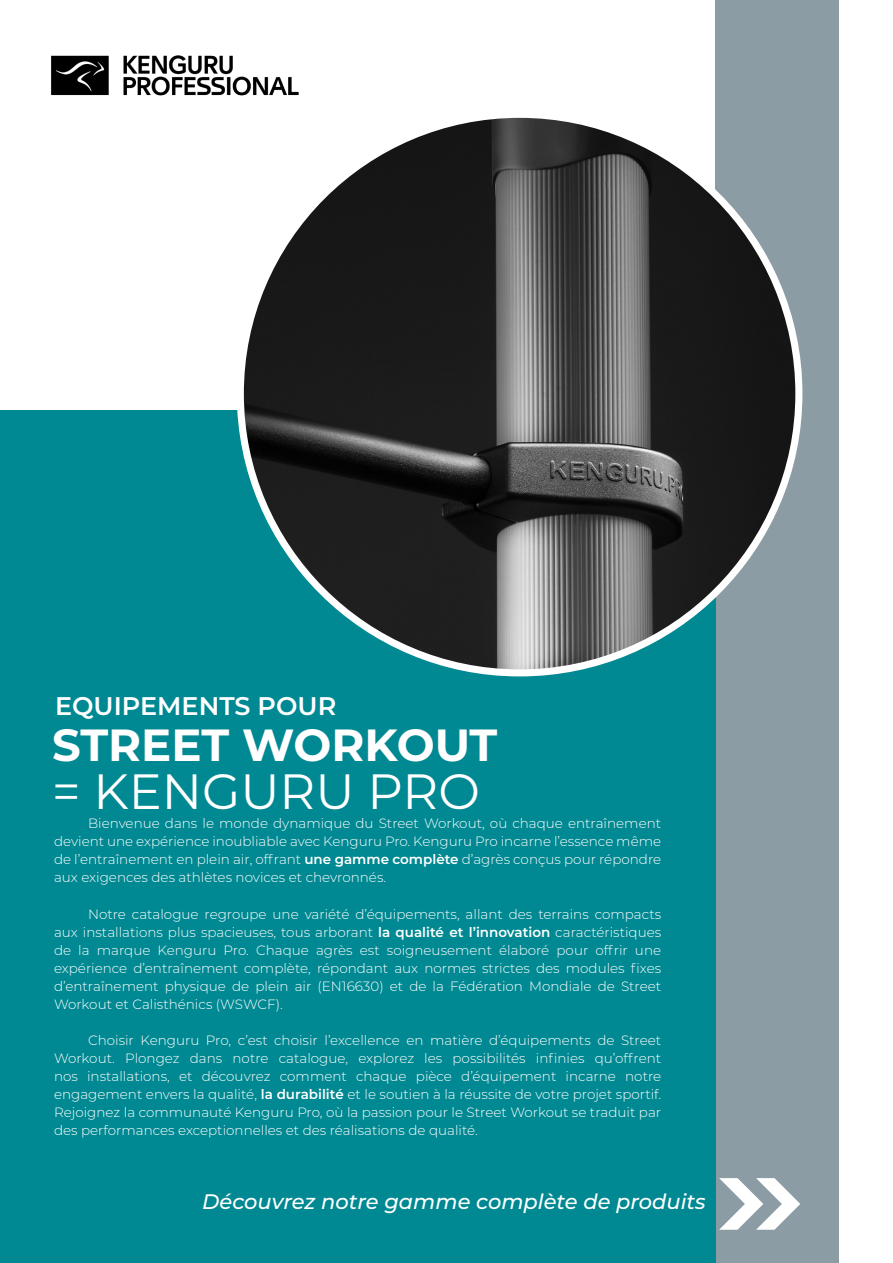
<style>
.page{position:relative;width:893px;height:1263px;background:#fff}
.page>*{position:absolute;margin:0;border:0;box-sizing:border-box;transform-origin:0 0}
.t1{font:49.5px "Montserrat";color:#fff}
.t2{font:700 45px "Montserrat";color:#fff}
.t3{font:600 25.5px "Montserrat";color:#fff}
.Title_03_Center{font:italic 500 21px "Montserrat";color:#fff}
.t4{font:300 13.5px/18px "Montserrat";color:#fff;text-align:justify}
.s1{font-weight:600}
</style>
<div class="page">
<div style="left:715px;top:0;width:124px;height:1263px;background:#8c9ca5"></div>
<div style="left:0;top:410px;width:715px;height:853px;background:#008992"></div>
<img style="left:240px;top:114px;width:559px;height:559px;border-radius:279px">
<svg style="left:719px;top:1178px;width:81px;height:52px"></svg>
<img style="left:51px;top:55px;width:248px;height:41px">
<p class="t3" style="left:55px;top:687px;width:283px">EQUIPEMENTS POUR</p>
<p class="t2" style="left:52px;top:712px;width:447px">STREET WORKOUT</p>
<p class="t1" style="left:52px;top:757px;width:429px">= KENGURU PRO</p>
<p class="t4" style="left:54px;top:814px;width:609px;text-indent:34px">Bienvenue dans le monde dynamique du Street Workout, où chaque entraînement devient une expérience inoubliable avec Kenguru Pro. Kenguru Pro incarne l’essence même de l’entraînement en plein air, offrant <span class="s1">une gamme complète</span> d’agrès conçus pour répondre aux exigences des athlètes novices et chevronnés.</p>
<p class="t4" style="left:54px;top:904px;width:609px;text-indent:34px">Notre catalogue regroupe une variété d’équipements, allant des terrains compacts aux installations plus spacieuses, tous arborant <span class="s1">la qualité et l’innovation</span> caractéristiques de la marque Kenguru Pro. Chaque agrès est soigneusement élaboré pour offrir une expérience d’entraînement complète, répondant aux normes strictes des modules fixes d’entraînement physique de plein air (EN16630) et de la Fédération Mondiale de Street Workout et Calisthénics (WSWCF).</p>
<p class="t4" style="left:54px;top:1030px;width:609px;text-indent:34px">Choisir Kenguru Pro, c’est choisir l’excellence en matière d’équipements de Street Workout. Plongez dans notre catalogue, explorez les possibilités infinies qu’offrent nos installations, et découvrez comment chaque pièce d’équipement incarne notre engagement envers la qualité, <span class="s1">la durabilité</span> et le soutien à la réussite de votre projet sportif.<br>Rejoignez la communauté Kenguru Pro, où la passion pour le Street Workout se traduit par des performances exceptionnelles et des réalisations de qualité.</p>
<p class="Title_03_Center" style="left:202px;top:1187px;width:505px">Découvrez notre gamme complète de produits</p>
</div>
